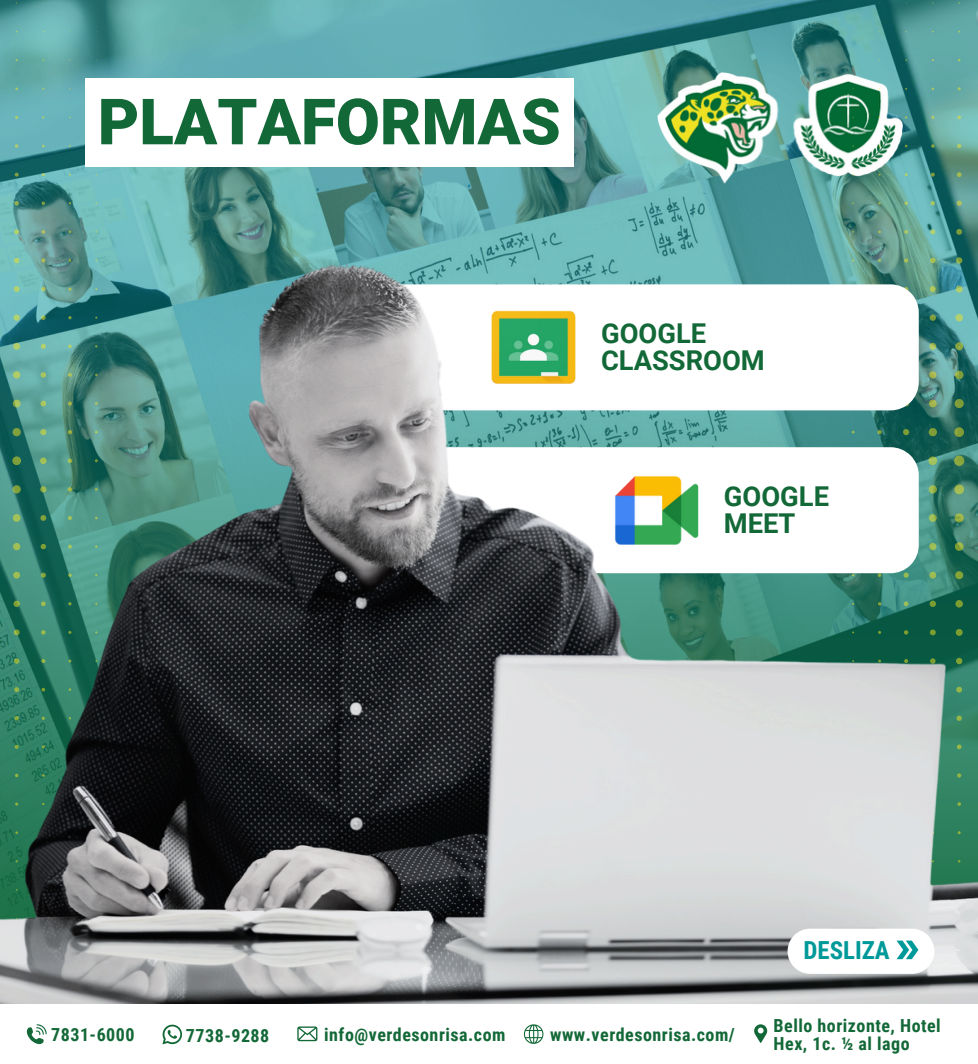
<style>
.page{position:relative;width:978px;height:1064px;background:#fff}
.page>*{position:absolute;margin:0;border:0;box-sizing:border-box;transform-origin:0 0}
.t1{font:900 63.75px "Roboto";color:#126837}
.t2{font:700 27.3px/27.5px "Roboto";color:#126837}
.t3{font:700 24.9px "Roboto Condensed";color:#099}
.t4{font:700 18px/18px "Roboto Condensed";letter-spacing:.03em;color:#126837}
</style>
<div class="page">
<img style="left:0;top:0;width:978px;height:168px">
<img style="left:657px;top:72px;width:194px;height:96px">
<svg style="left:851px;top:1px;width:127px;height:167px;background:#5a9f98"></svg>
<svg style="left:0;top:1px;width:98px;height:167px;background:#5ba4a7"></svg>
<img style="left:0;top:168px;width:978px;height:835px">
<svg style="left:27px;top:1024px;width:20px;height:19px"></svg>
<svg style="left:162px;top:1024px;width:20px;height:20px"></svg>
<svg style="left:297px;top:1026px;width:20px;height:14px"></svg>
<svg style="left:524px;top:1024px;width:19px;height:19px"></svg>
<svg style="left:754px;top:1024px;width:13px;height:19px"></svg>
<div style="left:85px;top:78px;width:488px;height:88px;background:#fff"></div>
<img style="left:611px;top:465px;width:90px;height:90px">
<img style="left:489px;top:308px;width:89px;height:79px">
<svg style="left:787px;top:928px;width:147px;height:45px"></svg>
<p class="t1" style="left:98px;top:85px;width:464px">PLATAFORMAS</p>
<p class="t2" style="left:601px;top:320px;width:165px">GOOGLE<br>CLASSROOM</p>
<p class="t2" style="left:724px;top:482px;width:107px">GOOGLE<br>MEET</p>
<h2 class="t3" style="left:803px;top:935px;width:88px">DESLIZA</h2>
<p class="t4" style="left:51px;top:1025px;width:85px">7831-6000</p>
<p class="t4" style="left:186px;top:1026px;width:85px">7738-9288</p>
<p class="t4" style="left:324px;top:1025px;width:183px">info@verdesonrisa.com</p>
<p class="t4" style="left:550px;top:1025px;width:186px">www.verdesonrisa.com/</p>
<h1 class="t4" style="left:773px;top:1016px;width:169px">Bello horizonte, Hotel<br>Hex, 1c. ½ al lago</h1>
</div>
